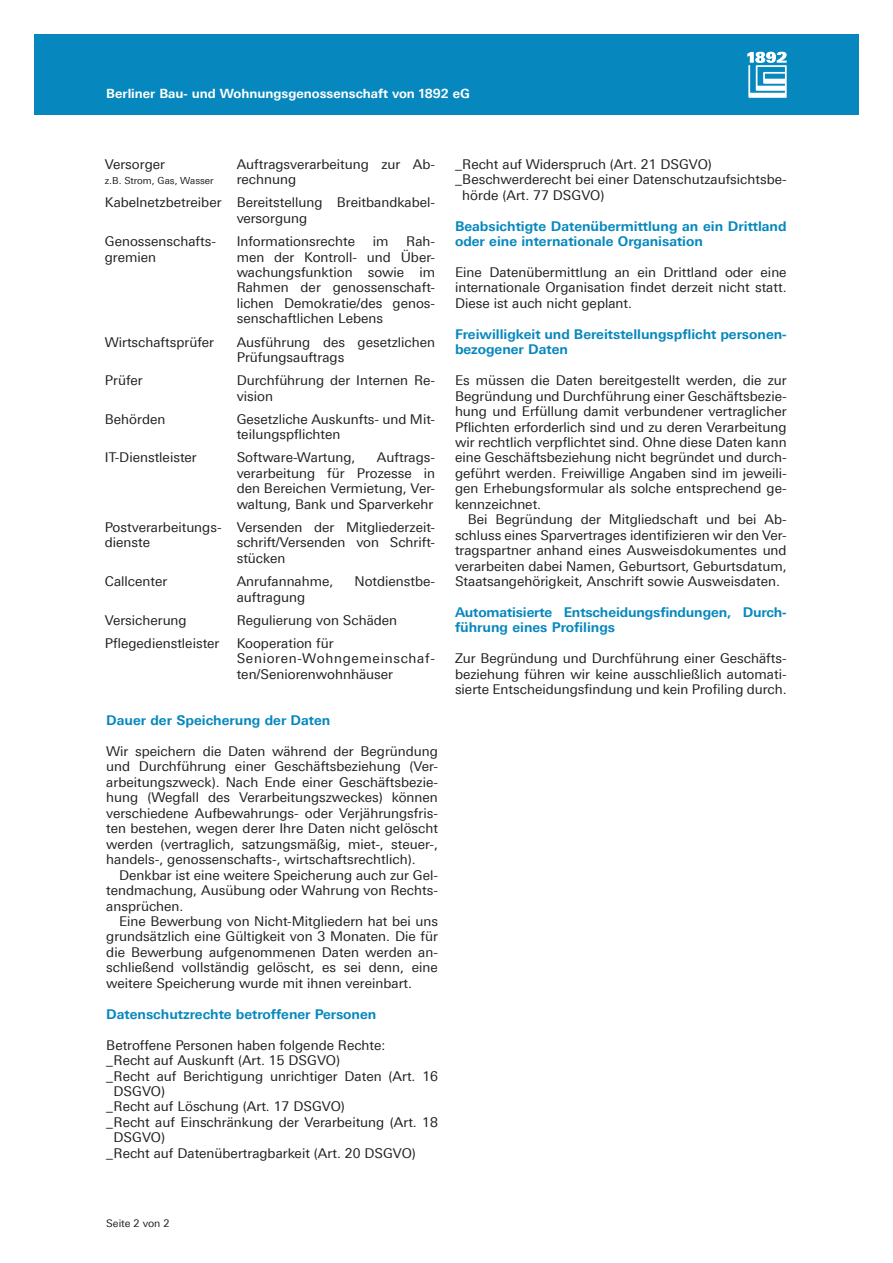
<style>
.page{position:relative;width:893px;height:1263px;background:#fff}
.page>*{position:absolute;margin:0;border:0;box-sizing:border-box;transform-origin:0 0}
._1892-INFO-Univers-C{font:13.5px/15.5px "Linotype Univers 430";color:#231f20;text-align:justify}
._1892-INFO-Univers-C-2{font:700 13.5px/15.5px "Linotype Univers 630";color:#0688be}
._1892-INFO-Univers-C-3{font:13.5px/15.5px "Linotype Univers 430";letter-spacing:.04em;color:#231f20}
.t1{font:700 12.75px "Linotype Univers 630";color:#fff}
._1892-INFO-Univers-C-4{font:10.5px "Linotype Univers 430";color:#231f20}
._1892-INFO-Univers-C-5{font:9.75px "Linotype Univers 430";color:#231f20}
</style>
<div class="page">
<div style="left:34px;top:34px;width:825px;height:81px;background:#0688be"></div>
<svg style="left:747px;top:52px;width:40px;height:46px"></svg>
<p class="t1" style="left:106px;top:86px;width:365px">Berliner Bau- und Wohnungsgenossenschaft von 1892 eG</p>
<p class="_1892-INFO-Univers-C" style="left:105px;top:156px;width:62px">Versorger</p>
<p class="_1892-INFO-Univers-C-5" style="left:105px;top:175px;width:110px">z.B. Strom, Gas, Wasser</p>
<p class="_1892-INFO-Univers-C" style="left:237px;top:156px;width:200px">Auftragsverarbeitung zur Ab&shy;rechnung</p>
<p class="_1892-INFO-Univers-C" style="left:105px;top:195px;width:118px">Kabelnetzbetreiber</p>
<p class="_1892-INFO-Univers-C" style="left:237px;top:195px;width:200px">Bereitstellung Breitbandkabel&shy;versorgung</p>
<p class="_1892-INFO-Univers-C" style="left:105px;top:234px;width:113px">Genossenschafts&shy;gremien</p>
<p class="_1892-INFO-Univers-C" style="left:237px;top:234px;width:120px">Informationsrechte</p>
<p class="_1892-INFO-Univers-C" style="left:373px;top:234px;width:17px">im</p>
<p class="_1892-INFO-Univers-C" style="left:237px;top:234px;width:200px;text-indent:170px">Rah&shy;men der Kontroll- und Über&shy;wachungsfunktion sowie im Rahmen der genossenschaft&shy;lichen Demokratie/des genos&shy;senschaftlichen Lebens</p>
<p class="_1892-INFO-Univers-C" style="left:105px;top:334px;width:111px">Wirtschaftsprüfer</p>
<p class="_1892-INFO-Univers-C" style="left:237px;top:334px;width:200px">Ausführung des gesetzlichen<br>Prüfungsauftrags</p>
<p class="_1892-INFO-Univers-C" style="left:105px;top:373px;width:39px">Prüfer</p>
<p class="_1892-INFO-Univers-C" style="left:237px;top:373px;width:200px">Durchführung der Internen Re&shy;vision</p>
<p class="_1892-INFO-Univers-C" style="left:105px;top:411px;width:62px">Behörden</p>
<p class="_1892-INFO-Univers-C" style="left:237px;top:411px;width:200px">Gesetzliche Auskunfts- und Mit&shy;teilungspflichten</p>
<p class="_1892-INFO-Univers-C" style="left:105px;top:450px;width:93px">IT-Dienstleister</p>
<p class="_1892-INFO-Univers-C" style="left:237px;top:450px;width:120px">Software-Wartung,</p>
<p class="_1892-INFO-Univers-C" style="left:237px;top:450px;width:200px;text-indent:140px">Auftrags&shy;verarbeitung für Prozesse in den Bereichen Vermietung, Ver&shy;waltung, Bank und Sparverkehr</p>
<p class="_1892-INFO-Univers-C" style="left:105px;top:519px;width:118px">Postverarbeitungs&shy;dienste</p>
<p class="_1892-INFO-Univers-C" style="left:237px;top:519px;width:200px">Versenden der Mitgliederzeit&shy;schrift/Versenden von Schrift&shy;stücken</p>
<p class="_1892-INFO-Univers-C" style="left:105px;top:573px;width:64px">Callcenter</p>
<p class="_1892-INFO-Univers-C" style="left:237px;top:573px;width:98px">Anrufannahme,</p>
<p class="_1892-INFO-Univers-C" style="left:354px;top:573px;width:82px">Notdienstbe-</p>
<p class="_1892-INFO-Univers-C" style="left:237px;top:589px;width:70px">auftragung</p>
<p class="_1892-INFO-Univers-C" style="left:105px;top:612px;width:83px">Versicherung</p>
<p class="_1892-INFO-Univers-C" style="left:237px;top:612px;width:162px">Regulierung von Schäden</p>
<p class="_1892-INFO-Univers-C" style="left:105px;top:635px;width:116px">Pflegedienstleister</p>
<p class="_1892-INFO-Univers-C" style="left:237px;top:635px;width:98px">Kooperation für</p>
<p class="_1892-INFO-Univers-C-3" style="left:237px;top:651px;width:200px">Senioren-Wohngemeinschaf&shy;ten/Seniorenwohnhäuser</p>
<p class="_1892-INFO-Univers-C-2" style="left:106px;top:712px;width:226px">Dauer der Speicherung der Daten</p>
<p class="_1892-INFO-Univers-C" style="left:106px;top:743px;width:333px">Wir speichern die Daten während der Begründung und Durchführung einer Geschäftsbeziehung (Ver&shy;arbeitungszweck). Nach Ende einer Geschäftsbezie&shy;hung (Wegfall des Verarbeitungszweckes) können verschiedene Aufbewahrungs- oder Verjährungsfris&shy;ten bestehen, wegen derer Ihre Daten nicht gelöscht werden (vertraglich, satzungsmäßig, miet-, steuer-, handels-, genossenschafts-, wirtschaftsrechtlich).</p>
<p class="_1892-INFO-Univers-C" style="left:106px;top:867px;width:333px;text-indent:13px">Denkbar ist eine weitere Speicherung auch zur Gel&shy;tendmachung, Ausübung oder Wahrung von Rechts&shy;ansprüchen.</p>
<p class="_1892-INFO-Univers-C" style="left:106px;top:913px;width:333px;text-indent:13px">Eine Bewerbung von Nicht-Mitgliedern hat bei uns grundsätzlich eine Gültigkeit von 3 Monaten. Die für die Bewerbung aufgenommenen Daten werden an&shy;schließend vollständig gelöscht, es sei denn, eine weitere Speicherung wurde mit ihnen vereinbart.</p>
<p class="_1892-INFO-Univers-C-2" style="left:106px;top:1006px;width:272px">Datenschutzrechte betroffener Personen</p>
<p class="_1892-INFO-Univers-C" style="left:106px;top:1037px;width:281px">Betroffene Personen haben folgende Rechte:</p>
<p class="_1892-INFO-Univers-C" style="left:106px;top:1052px;width:235px">_Recht auf Auskunft (Art. 15 DSGVO)</p>
<p class="_1892-INFO-Univers-C" style="left:114px;top:1068px;width:326px;text-indent:-7px">_Recht auf Berichtigung unrichtiger Daten (Art. 16<br>DSGVO)</p>
<p class="_1892-INFO-Univers-C" style="left:106px;top:1099px;width:240px">_Recht auf Löschung (Art. 17 DSGVO)</p>
<p class="_1892-INFO-Univers-C" style="left:114px;top:1114px;width:326px;text-indent:-7px">_Recht auf Einschränkung der Verarbeitung (Art. 18<br>DSGVO)</p>
<p class="_1892-INFO-Univers-C" style="left:106px;top:1145px;width:311px">_Recht auf Datenübertragbarkeit (Art. 20 DSGVO)</p>
<p class="_1892-INFO-Univers-C" style="left:455px;top:156px;width:258px">_Recht auf Widerspruch (Art. 21 DSGVO)</p>
<p class="_1892-INFO-Univers-C" style="left:462px;top:172px;width:326px;text-indent:-7px">_Beschwerderecht bei einer Datenschutzaufsichtsbe&shy;hörde (Art. 77 DSGVO)</p>
<p class="_1892-INFO-Univers-C-2" style="left:455px;top:218px;width:333px">Beabsichtigte Datenübermittlung an ein Drittland oder eine internationale Organisation</p>
<p class="_1892-INFO-Univers-C" style="left:455px;top:264px;width:333px">Eine Datenübermittlung an ein Drittland oder eine internationale Organisation findet derzeit nicht statt.<br>Diese ist auch nicht geplant.</p>
<p class="_1892-INFO-Univers-C-2" style="left:455px;top:326px;width:333px">Freiwilligkeit und Bereitstellungspflicht personen&shy;bezogener Daten</p>
<p class="_1892-INFO-Univers-C" style="left:455px;top:373px;width:333px">Es müssen die Daten bereitgestellt werden, die zur Begründung und Durchführung einer Geschäftsbezie&shy;hung und Erfüllung damit verbundener vertraglicher Pflichten erforderlich sind und zu deren Verarbeitung wir rechtlich verpflichtet sind. Ohne diese Daten kann eine Geschäftsbeziehung nicht begründet und durch&shy;geführt werden. Freiwillige Angaben sind im jeweili&shy;gen Erhebungsformular als solche entsprechend ge&shy;kennzeichnet.</p>
<p class="_1892-INFO-Univers-C" style="left:455px;top:512px;width:333px;text-indent:13px">Bei Begründung der Mitgliedschaft und bei Ab&shy;schluss eines Sparvertrages identifizieren wir den Ver&shy;tragspartner anhand eines Ausweisdokumentes und verarbeiten dabei Namen, Geburtsort, Geburtsdatum, Staatsangehörigkeit, Anschrift sowie Ausweisdaten.</p>
<p class="_1892-INFO-Univers-C-2" style="left:455px;top:604px;width:333px">Automatisierte Entscheidungsfindungen, Durch&shy;führung eines Profilings</p>
<p class="_1892-INFO-Univers-C" style="left:455px;top:651px;width:333px">Zur Begründung und Durchführung einer Geschäfts&shy;beziehung führen wir keine ausschließlich automati&shy;sierte Entscheidungsfindung und kein Profiling durch.</p>
<p class="_1892-INFO-Univers-C-4" style="left:106px;top:1217px;width:65px">Seite 2 von 2</p>
</div>
